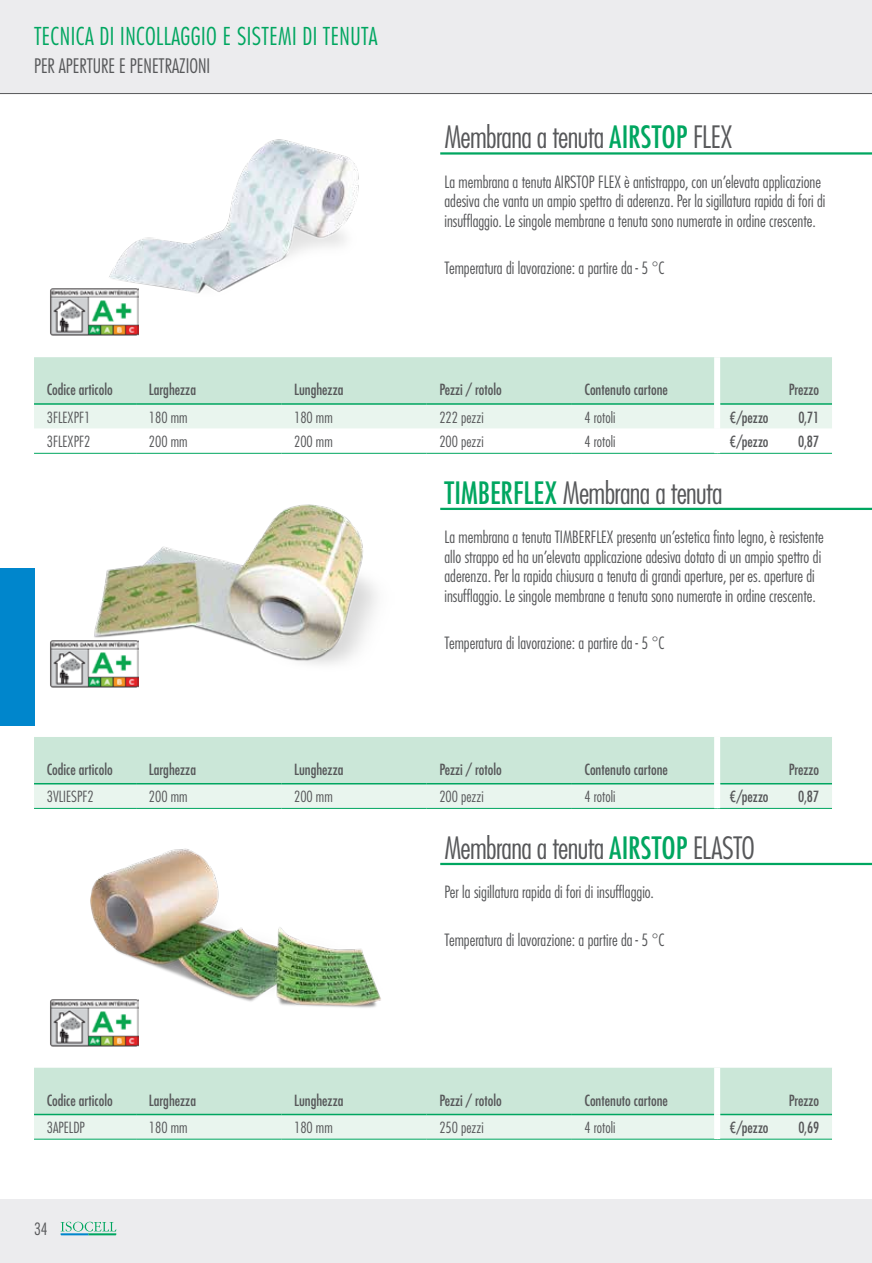
<style>
.page{position:relative;width:872px;height:1263px;background:#fff}
.page>*{position:absolute;margin:0;border:0;box-sizing:border-box;transform-origin:0 0}
.t1{font:300 condensed 30px "Futura LT Pro";letter-spacing:-.02em;color:#57585a}
.t2{font:300 condensed 24px "Futura LT Pro";letter-spacing:.02em;color:#00a660}
.t3{font:300 condensed 19.5px "Futura LT Pro";color:#57585a}
.t4{font:300 condensed 16.5px/19.5px "Futura LT Pro";color:#57585a}
.t5{font:500 condensed 15px "Futura LT Pro";color:#57585a}
.t6{font:300 condensed 15px "Futura LT Pro";color:#57585a}
.s1{font-weight:500;color:#00a660}
</style>
<div class="page">
<div style="left:0;top:0;width:872px;height:94px;background:#ececee"></div>
<div style="left:0;top:1199px;width:872px;height:64px;background:#ececee"></div>
<hr style="left:0;top:93px;width:872px;height:1px;background:#57585a">
<svg style="left:61px;top:1222px;width:55px;height:13px"></svg>
<img style="left:109px;top:139px;width:250px;height:193px">
<hr style="left:440px;top:152px;width:432px;height:3px;background:#00a660">
<svg style="left:34px;top:357px;width:798px;height:96px"></svg>
<hr style="left:34px;top:403px;width:102px;height:2px;background:#00a660">
<hr style="left:136px;top:403px;width:145px;height:2px;background:#00a660">
<hr style="left:281px;top:403px;width:145px;height:2px;background:#00a660">
<hr style="left:426px;top:403px;width:146px;height:2px;background:#00a660">
<hr style="left:572px;top:403px;width:142px;height:2px;background:#00a660">
<hr style="left:720px;top:403px;width:112px;height:2px;background:#00a660">
<hr style="left:34px;top:453px;width:102px;height:1px;background:#00a660">
<hr style="left:136px;top:453px;width:145px;height:1px;background:#00a660">
<hr style="left:281px;top:453px;width:145px;height:1px;background:#00a660">
<hr style="left:426px;top:453px;width:146px;height:1px;background:#00a660">
<hr style="left:572px;top:453px;width:145px;height:1px;background:#00a660">
<hr style="left:717px;top:453px;width:115px;height:1px;background:#00a660">
<div style="left:714px;top:357px;width:6px;height:47px;background:#fff"></div>
<div style="left:714px;top:404px;width:6px;height:25px;background:#fff"></div>
<div style="left:714px;top:429px;width:6px;height:24px;background:#fff"></div>
<img style="left:94px;top:504px;width:283px;height:183px">
<hr style="left:440px;top:508px;width:432px;height:2px;background:#00a660">
<svg style="left:34px;top:737px;width:798px;height:71px;background:#d3ebde"></svg>
<hr style="left:34px;top:783px;width:102px;height:1px;background:#00a660">
<hr style="left:136px;top:783px;width:145px;height:1px;background:#00a660">
<hr style="left:281px;top:783px;width:145px;height:1px;background:#00a660">
<hr style="left:426px;top:783px;width:146px;height:1px;background:#00a660">
<hr style="left:572px;top:783px;width:142px;height:1px;background:#00a660">
<hr style="left:720px;top:783px;width:112px;height:1px;background:#00a660">
<hr style="left:34px;top:808px;width:102px;height:1px;background:#00a660">
<hr style="left:136px;top:808px;width:145px;height:1px;background:#00a660">
<hr style="left:281px;top:808px;width:145px;height:1px;background:#00a660">
<hr style="left:426px;top:808px;width:146px;height:1px;background:#00a660">
<hr style="left:572px;top:808px;width:145px;height:1px;background:#00a660">
<hr style="left:717px;top:808px;width:115px;height:1px;background:#00a660">
<div style="left:714px;top:737px;width:6px;height:47px;background:#fff"></div>
<div style="left:714px;top:784px;width:6px;height:24px;background:#fff"></div>
<img style="left:90px;top:848px;width:291px;height:194px">
<hr style="left:440px;top:863px;width:432px;height:2px;background:#00a660">
<svg style="left:34px;top:1068px;width:798px;height:71px;background:#d2eadd"></svg>
<hr style="left:34px;top:1114px;width:102px;height:1px;background:#00a660">
<hr style="left:136px;top:1114px;width:145px;height:1px;background:#00a660">
<hr style="left:281px;top:1114px;width:145px;height:1px;background:#00a660">
<hr style="left:426px;top:1114px;width:146px;height:1px;background:#00a660">
<hr style="left:572px;top:1114px;width:142px;height:1px;background:#00a660">
<hr style="left:720px;top:1114px;width:112px;height:1px;background:#00a660">
<hr style="left:34px;top:1139px;width:102px;height:1px;background:#00a660">
<hr style="left:136px;top:1139px;width:145px;height:1px;background:#00a660">
<hr style="left:281px;top:1139px;width:145px;height:1px;background:#00a660">
<hr style="left:426px;top:1139px;width:146px;height:1px;background:#00a660">
<hr style="left:572px;top:1139px;width:145px;height:1px;background:#00a660">
<hr style="left:717px;top:1139px;width:115px;height:1px;background:#00a660">
<div style="left:714px;top:1068px;width:6px;height:46px;background:#fff"></div>
<div style="left:714px;top:1114px;width:6px;height:25px;background:#fff"></div>
<img style="left:50px;top:288px;width:88px;height:48px">
<img style="left:50px;top:639px;width:88px;height:49px">
<img style="left:50px;top:998px;width:88px;height:48px">
<div style="left:0;top:568px;width:34px;height:157px;background:#0086cc"></div>
<h2 class="t2" style="left:34px;top:21px;width:345px">TECNICA DI INCOLLAGGIO E SISTEMI DI TENUTA</h2>
<p class="t3" style="left:34px;top:53px;width:178px">PER APERTURE E PENETRAZIONI</p>
<h1 class="t1" style="left:444px;top:118px;width:289px">Membrana a tenuta <span class="s1">AIRSTOP</span> FLEX</h1>
<p class="t4" style="left:444px;top:172px;width:382px">La membrana a tenuta AIRSTOP FLEX è antistrappo, con un’elevata applicazione adesiva che vanta un ampio spettro di aderenza. Per la sigillatura rapida di fori di insufflaggio. Le singole membrane a tenuta sono numerate in ordine crescente.</p>
<p class="t4" style="left:444px;top:259px;width:221px">Temperatura di lavorazione: a partire da - 5 °C</p>
<p class="t5" style="left:47px;top:380px;width:67px">Codice articolo</p>
<p class="t5" style="left:149px;top:380px;width:49px">Larghezza</p>
<p class="t5" style="left:294px;top:380px;width:51px">Lunghezza</p>
<p class="t5" style="left:439px;top:380px;width:64px">Pezzi / rotolo</p>
<p class="t5" style="left:584px;top:380px;width:85px">Contenuto cartone</p>
<p class="t5" style="left:788px;top:380px;width:32px">Prezzo</p>
<p class="t6" style="left:47px;top:407px;width:45px">3FLEXPF1</p>
<p class="t6" style="left:149px;top:407px;width:40px">180 mm</p>
<p class="t6" style="left:294px;top:407px;width:40px">180 mm</p>
<p class="t6" style="left:439px;top:407px;width:46px">222 pezzi</p>
<p class="t6" style="left:584px;top:407px;width:32px">4 rotoli</p>
<p class="t5" style="left:730px;top:407px;width:40px">€/pezzo</p>
<p class="t5" style="left:798px;top:407px;width:22px">0,71</p>
<p class="t6" style="left:47px;top:432px;width:45px">3FLEXPF2</p>
<p class="t6" style="left:149px;top:432px;width:40px">200 mm</p>
<p class="t6" style="left:294px;top:432px;width:40px">200 mm</p>
<p class="t6" style="left:439px;top:432px;width:46px">200 pezzi</p>
<p class="t6" style="left:584px;top:432px;width:32px">4 rotoli</p>
<p class="t5" style="left:730px;top:431px;width:40px">€/pezzo</p>
<p class="t5" style="left:798px;top:431px;width:23px">0,87</p>
<h1 class="t1" style="left:444px;top:473px;width:280px"><span class="s1">TIMBERFLEX</span> Membrana a tenuta</h1>
<p class="t4" style="left:444px;top:527px;width:381px">La membrana a tenuta TIMBERFLEX presenta un’estetica finto legno, è resistente allo strappo ed ha un’elevata applicazione adesiva dotato di un ampio spettro di aderenza. Per la rapida chiusura a tenuta di grandi aperture, per es. aperture di insufflaggio. Le singole membrane a tenuta sono numerate in ordine crescente.</p>
<p class="t4" style="left:444px;top:633px;width:221px">Temperatura di lavorazione: a partire da - 5 °C</p>
<p class="t5" style="left:47px;top:759px;width:67px">Codice articolo</p>
<p class="t5" style="left:149px;top:759px;width:49px">Larghezza</p>
<p class="t5" style="left:294px;top:759px;width:51px">Lunghezza</p>
<p class="t5" style="left:439px;top:759px;width:64px">Pezzi / rotolo</p>
<p class="t5" style="left:584px;top:759px;width:85px">Contenuto cartone</p>
<p class="t5" style="left:788px;top:759px;width:32px">Prezzo</p>
<p class="t6" style="left:47px;top:787px;width:48px">3VLIESPF2</p>
<p class="t6" style="left:149px;top:787px;width:40px">200 mm</p>
<p class="t6" style="left:294px;top:787px;width:40px">200 mm</p>
<p class="t6" style="left:439px;top:787px;width:46px">200 pezzi</p>
<p class="t6" style="left:584px;top:787px;width:32px">4 rotoli</p>
<p class="t5" style="left:730px;top:786px;width:40px">€/pezzo</p>
<p class="t5" style="left:798px;top:786px;width:23px">0,87</p>
<h1 class="t1" style="left:444px;top:828px;width:312px">Membrana a tenuta <span class="s1">AIRSTOP</span> ELASTO</h1>
<p class="t4" style="left:444px;top:882px;width:211px">Per la sigillatura rapida di fori di insufflaggio.</p>
<p class="t4" style="left:444px;top:930px;width:221px">Temperatura di lavorazione: a partire da - 5 °C</p>
<p class="t5" style="left:47px;top:1090px;width:67px">Codice articolo</p>
<p class="t5" style="left:149px;top:1090px;width:49px">Larghezza</p>
<p class="t5" style="left:294px;top:1090px;width:51px">Lunghezza</p>
<p class="t5" style="left:439px;top:1090px;width:64px">Pezzi / rotolo</p>
<p class="t5" style="left:584px;top:1090px;width:85px">Contenuto cartone</p>
<p class="t5" style="left:788px;top:1090px;width:32px">Prezzo</p>
<p class="t6" style="left:47px;top:1118px;width:40px">3APELDP</p>
<p class="t6" style="left:149px;top:1118px;width:40px">180 mm</p>
<p class="t6" style="left:294px;top:1118px;width:40px">180 mm</p>
<p class="t6" style="left:439px;top:1118px;width:46px">250 pezzi</p>
<p class="t6" style="left:584px;top:1118px;width:32px">4 rotoli</p>
<p class="t5" style="left:730px;top:1117px;width:40px">€/pezzo</p>
<p class="t5" style="left:798px;top:1117px;width:22px">0,69</p>
<p class="t4" style="left:34px;top:1219px;width:15px">34</p>
</div>
